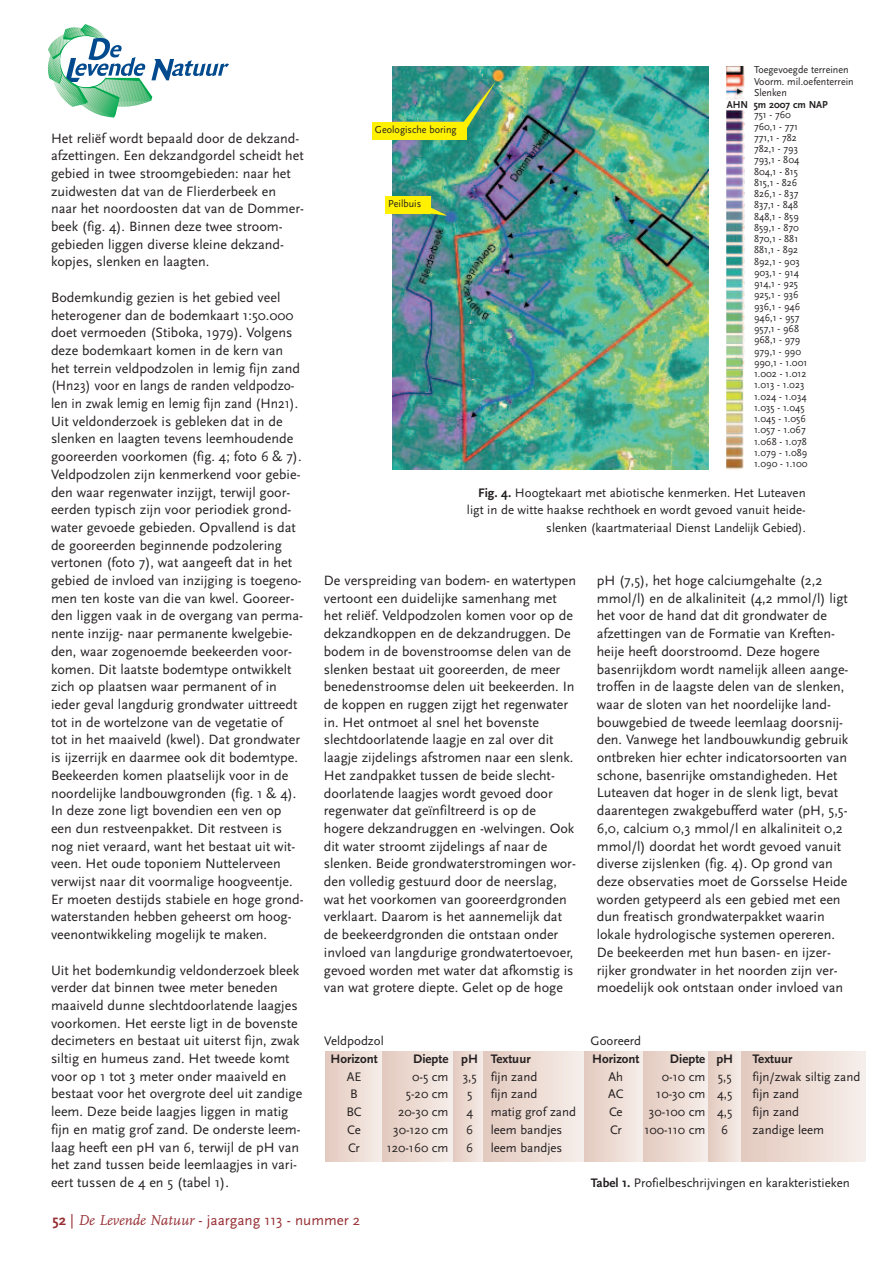
<style>
.page{position:relative;width:893px;height:1263px;background:#fff}
.page>*{position:absolute;margin:0;border:0;box-sizing:border-box;transform-origin:0 0}
.t1{font:15px "Scala Sans";color:#962e33}
.t2{font:14.1px/17.7px "Scala Sans";color:#231f20}
.t3{font:12.9px/17.7px "Scala Sans";color:#231f20;text-align:right}
.t4{font:700 12.9px "Scala Sans";color:#231f20}
.t5{font:10.5px/11.2px "Scala Sans";color:#231f20;scale:.96 1}
.t6{font:700 10.5px "Scala Sans";color:#231f20;scale:.96 1}
.s1{font-weight:700}
.s2{font-family:"FF Scala";font-style:italic}
</style>
<div class="page">
<svg style="left:47px;top:24px;width:182px;height:93px"></svg>
<div style="left:326px;top:1052px;width:57px;height:109px;background:linear-gradient(to right,#e3cabf,#f6eeea)"></div>
<div style="left:383px;top:1052px;width:70px;height:109px;background:linear-gradient(to right,#e3c9be,#f6eee9)"></div>
<svg style="left:453px;top:1052px;width:31px;height:109px;background:#ebdad2"></svg>
<div style="left:484px;top:1052px;width:101px;height:109px;background:linear-gradient(to right,#e3c9be,#f6efea)"></div>
<div style="left:585px;top:1052px;width:58px;height:109px;background:linear-gradient(to right,#e3cabf,#f5ede9)"></div>
<div style="left:643px;top:1052px;width:65px;height:109px;background:linear-gradient(to right,#e3cabf,#f6eee9)"></div>
<svg style="left:708px;top:1052px;width:33px;height:109px;background:#ecdbd3"></svg>
<div style="left:741px;top:1052px;width:125px;height:109px;background:linear-gradient(to right,#e3c9be,#f6efeb)"></div>
<img style="left:393px;top:67px;width:315px;height:403px">
<img style="left:726px;top:66px;width:19px;height:404px">
<div style="left:372px;top:122px;width:94px;height:17px;background:#fff101"></div>
<div style="left:385px;top:197px;width:45px;height:17px;background:#fff101"></div>
<svg style="left:463px;top:81px;width:33px;height:50px;background:#509977"></svg>
<svg style="left:427px;top:205px;width:20px;height:11px"></svg>
<p class="t2" style="left:51px;top:129px;width:254px">Het reliëf wordt bepaald door de dekzand&shy;afzettingen. Een dekzandgordel scheidt het gebied in twee stroomgebieden: naar het zuidwesten dat van de Flierderbeek en naar het noordoosten dat van de Dommer&shy;beek (fig. 4). Binnen deze twee stroom&shy;gebieden liggen diverse kleine dekzand&shy;kopjes, slenken en laagten.</p>
<p class="t2" style="left:51px;top:288px;width:254px">Bodemkundig gezien is het gebied veel heterogener dan de bodemkaart 1:50.000 doet vermoeden (Stiboka, 1979). Volgens deze bodemkaart komen in de kern van het terrein veldpodzolen in lemig fijn zand (Hn23) voor en langs de randen veldpodzo&shy;len in zwak lemig en lemig fijn zand (Hn21).<br>Uit veldonderzoek is gebleken dat in de slenken en laagten tevens leemhoudende gooreerden voorkomen (fig. 4; foto 6 &amp; 7).<br>Veldpodzolen zijn kenmerkend voor gebie&shy;den waar regenwater inzijgt, terwijl goor&shy;eerden typisch zijn voor periodiek grond&shy;water gevoede gebieden. Opvallend is dat de gooreerden beginnende podzolering vertonen (foto 7), wat aangeeft dat in het gebied de invloed van inzijging is toegeno&shy;men ten koste van die van kwel. Gooreer&shy;den liggen vaak in de overgang van perma&shy;nente inzijg- naar permanente kwelgebie&shy;den, waar zogenoemde beekeerden voor&shy;komen. Dit laatste bodemtype ontwikkelt zich op plaatsen waar permanent of in ieder geval langdurig grondwater uittreedt tot in de wortelzone van de vegetatie of<br>tot in het maaiveld (kwel). Dat grondwater is ijzerrijk en daarmee ook dit bodemtype.<br>Beekeerden komen plaatselijk voor in de noordelijke landbouwgronden (fig. 1 &amp; 4).<br>In deze zone ligt bovendien een ven op een dun restveenpakket. Dit restveen is nog niet veraard, want het bestaat uit wit&shy;veen. Het oude toponiem Nuttelerveen verwijst naar dit voormalige hoogveentje.<br>Er moeten destijds stabiele en hoge grond&shy;waterstanden hebben geheerst om hoog&shy;veenontwikkeling mogelijk te maken.</p>
<p class="t2" style="left:51px;top:961px;width:253px">Uit het bodemkundig veldonderzoek bleek verder dat binnen twee meter beneden maaiveld dunne slechtdoorlatende laagjes voorkomen. Het eerste ligt in de bovenste decimeters en bestaat uit uiterst fijn, zwak siltig en humeus zand. Het tweede komt voor op 1 tot 3 meter onder maaiveld en bestaat voor het overgrote deel uit zandige leem. Deze beide laagjes liggen in matig fijn en matig grof zand. De onderste leem&shy;laag heeft een pH van 6, terwijl de pH van het zand tussen beide leemlaagjes in vari&shy;eert tussen de 4 en 5 (tabel 1).</p>
<p class="t5" style="left:375px;top:124px;width:87px">Geologische boring</p>
<p class="t5" style="left:388px;top:198px;width:36px">Peilbuis</p>
<p class="t5" style="left:754px;top:64px;width:105px">Toegevoegde terreinen<br>Voorm. mil.oefenterrein<br>Slenken</p>
<p class="t5" style="left:754px;top:109px;width:57px">751 - 760<br>760,1 - 771<br>771,1 - 782<br>782,1 - 793<br>793,1 - 804<br>804,1 - 815<br>815,1 - 826<br>826,1 - 837<br>837,1 - 848<br>848,1 - 859<br>859,1 - 870<br>870,1 - 881<br>881,1 - 892<br>892,1 - 903<br>903,1 - 914<br>914,1 - 925<br>925,1 - 936<br>936,1 - 946<br>946,1 - 957<br>957,1 - 968<br>968,1 - 979<br>979,1 - 990<br>990,1 - 1.001<br>1.002 - 1.012<br>1.013 - 1.023<br>1.024 - 1.034<br>1.035 - 1.045<br>1.045 - 1.056<br>1.057 - 1.067<br>1.068 - 1.078<br>1.079 - 1.089<br>1.090 - 1.100</p>
<p class="t6" style="left:727px;top:98px;width:107px">AHN 5m 2007 cm NAP</p>
<p class="t3" style="left:467px;top:483px;width:340px"><span class="s1">Fig. 4.</span> Hoogtekaart met abiotische kenmerken. Het Luteaven ligt in de witte haakse rechthoek en wordt gevoed vanuit heide&shy;slenken (kaartmateriaal Dienst Landelijk Gebied).</p>
<p class="t2" style="left:324px;top:571px;width:254px">De verspreiding van bodem- en watertypen vertoont een duidelijke samenhang met het reliëf. Veldpodzolen komen voor op de dekzandkoppen en de dekzandruggen. De bodem in de bovenstroomse delen van de slenken bestaat uit gooreerden, de meer benedenstroomse delen uit beekeerden. In de koppen en ruggen zijgt het regenwater in. Het ontmoet al snel het bovenste slechtdoorlatende laagje en zal over dit laagje zijdelings afstromen naar een slenk.<br>Het zandpakket tussen de beide slecht&shy;doorlatende laagjes wordt gevoed door regenwater dat geïnfiltreerd is op de hogere dekzandruggen en -welvingen. Ook dit water stroomt zijdelings af naar de slenken. Beide grondwaterstromingen wor&shy;den volledig gestuurd door de neerslag, wat het voorkomen van gooreerdgronden verklaart. Daarom is het aannemelijk dat de beekeerdgronden die ontstaan onder invloed van langdurige grondwatertoevoer, gevoed worden met water dat afkomstig is van wat grotere diepte. Gelet op de hoge</p>
<p class="t2" style="left:597px;top:571px;width:253px">pH (7,5), het hoge calciumgehalte (2,2 mmol/l) en de alkaliniteit (4,2 mmol/l) ligt het voor de hand dat dit grondwater de afzettingen van de Formatie van Kreften&shy;heije heeft doorstroomd. Deze hogere basenrijkdom wordt namelijk alleen aange&shy;troffen in de laagste delen van de slenken, waar de sloten van het noordelijke land&shy;bouwgebied de tweede leemlaag doorsnij&shy;den. Vanwege het landbouwkundig gebruik ontbreken hier echter indicatorsoorten van schone, basenrijke omstandigheden. Het Luteaven dat hoger in de slenk ligt, bevat daarentegen zwakgebufferd water (pH, 5,5- 6,0, calcium 0,3 mmol/l en alkaliniteit 0,2 mmol/l) doordat het wordt gevoed vanuit diverse zijslenken (fig. 4). Op grond van deze observaties moet de Gorsselse Heide worden getypeerd als een gebied met een dun freatisch grondwaterpakket waarin lokale hydrologische systemen opereren.<br>De beekeerden met hun basen- en ijzer&shy;rijker grondwater in het noorden zijn ver&shy;moedelijk ook ontstaan onder invloed van</p>
<p class="t3" style="left:324px;top:1032px;width:61px">Veldpodzol</p>
<p class="t3" style="left:591px;top:1032px;width:52px">Gooreerd</p>
<p class="t4" style="left:330px;top:1051px;width:49px">Horizont</p>
<p class="t4" style="left:413px;top:1051px;width:119px">Diepte pH Textuur</p>
<p class="t4" style="left:592px;top:1051px;width:49px">Horizont</p>
<p class="t4" style="left:670px;top:1051px;width:65px">Diepte pH</p>
<p class="t4" style="left:753px;top:1051px;width:41px">Textuur</p>
<p class="t3" style="left:347px;top:1067px;width:16px">AE</p>
<p class="t3" style="left:412px;top:1067px;width:127px">0-5 cm 3,5 fijn zand</p>
<p class="t3" style="left:609px;top:1067px;width:16px">Ah</p>
<p class="t3" style="left:662px;top:1067px;width:71px">0-10 cm 5,5</p>
<p class="t3" style="left:753px;top:1067px;width:109px">fijn/zwak siltig zand</p>
<p class="t3" style="left:350px;top:1085px;width:9px">B</p>
<p class="t3" style="left:406px;top:1085px;width:44px">5-20 cm</p>
<p class="t3" style="left:467px;top:1085px;width:7px">5</p>
<p class="t3" style="left:491px;top:1085px;width:48px">fijn zand</p>
<p class="t3" style="left:608px;top:1085px;width:17px">AC</p>
<p class="t3" style="left:656px;top:1085px;width:78px">10-30 cm 4,5</p>
<p class="t3" style="left:753px;top:1085px;width:48px">fijn zand</p>
<p class="t3" style="left:346px;top:1103px;width:17px">BC</p>
<p class="t3" style="left:398px;top:1103px;width:52px">20-30 cm</p>
<p class="t3" style="left:466px;top:1103px;width:8px">4</p>
<p class="t3" style="left:491px;top:1103px;width:87px">matig grof zand</p>
<p class="t3" style="left:609px;top:1103px;width:15px">Ce</p>
<p class="t3" style="left:649px;top:1103px;width:85px">30-100 cm 4,5</p>
<p class="t3" style="left:753px;top:1103px;width:48px">fijn zand</p>
<p class="t3" style="left:347px;top:1120px;width:15px">Ce</p>
<p class="t3" style="left:393px;top:1120px;width:57px">30-120 cm</p>
<p class="t3" style="left:466px;top:1120px;width:9px">6</p>
<p class="t3" style="left:491px;top:1120px;width:73px">leem bandjes</p>
<p class="t3" style="left:610px;top:1120px;width:13px">Cr</p>
<p class="t3" style="left:644px;top:1120px;width:85px">100-110 cm 6</p>
<p class="t3" style="left:753px;top:1120px;width:73px">zandige leem</p>
<p class="t3" style="left:348px;top:1138px;width:13px">Cr</p>
<p class="t3" style="left:387px;top:1138px;width:63px">120-160 cm</p>
<p class="t3" style="left:466px;top:1138px;width:9px">6</p>
<p class="t3" style="left:491px;top:1138px;width:73px">leem bandjes</p>
<p class="t3" style="left:591px;top:1174px;width:260px"><span class="s1">Tabel 1.</span> Profielbeschrijvingen en karakteristieken</p>
<p class="t1" style="left:53px;top:1211px;width:309px"><span class="s1">52</span> | <span class="s2">De Levende Natuur</span> - jaargang 113 - nummer 2</p>
</div>
